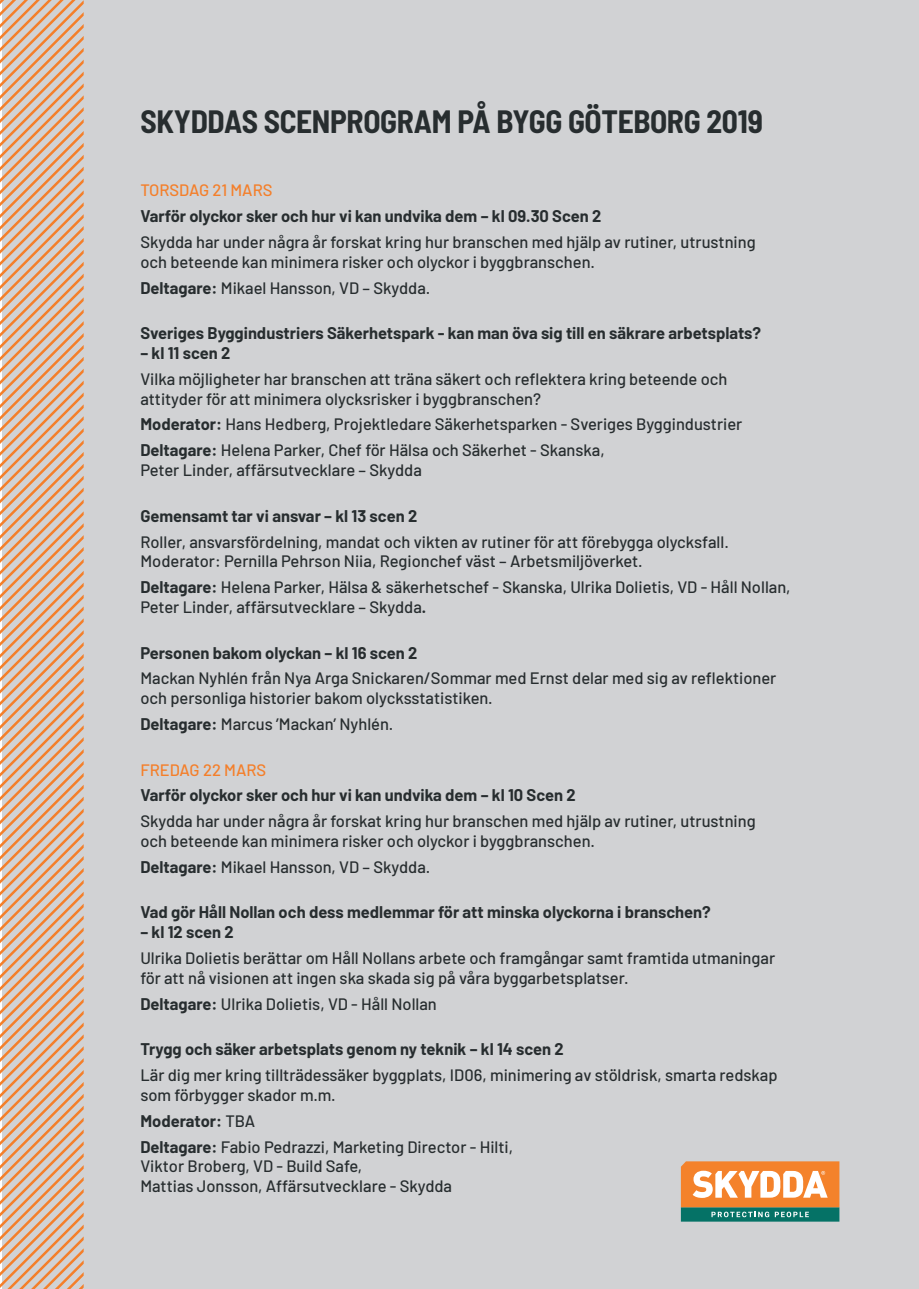
<style>
.page{position:relative;width:919px;height:1289px;background:#fff}
.page>*{position:absolute;margin:0;border:0;box-sizing:border-box;transform-origin:0 0}
.Huvudrubrik_HELVERSA{font:700 semi-condensed 31.5px "Barlow";letter-spacing:-.015em;color:#272d2f}
.Ingress{font:500 16.5px/19.8px "Barlow";color:#272d2f}
.Ingress-2{font:700 16.5px "Barlow";color:#272d2f}
.Ingress-3{font:500 16.5px "Barlow";color:#f47f2a}
.s1{font-weight:700}
.s2{font-weight:500}
</style>
<div class="page">
<div style="left:2px;top:0;width:916px;height:1288px;background:#d1d2d4"></div>
<svg style="left:0;top:0;width:84px;height:1288px"></svg>
<svg style="left:680px;top:1161px;width:159px;height:60px;background:#c59e6c"></svg>
<p class="Huvudrubrik_HELVERSA" style="left:140px;top:99px;width:624px">SKYDDAS SCENPROGRAM PÅ BYGG GÖTEBORG 2019</p>
<p class="Ingress-3" style="left:140px;top:178px;width:134px">TORSDAG 21 MARS</p>
<p class="Ingress-2" style="left:140px;top:204px;width:462px">Varför olyckor sker och hur vi kan undvika dem – kl 09.30 Scen 2</p>
<p class="Ingress" style="left:140px;top:231px;width:616px">Skydda har under några år forskat kring hur branschen med hjälp av rutiner, utrustning och beteende kan minimera risker och olyckor i byggbranschen.</p>
<p class="Ingress" style="left:140px;top:276px;width:291px"><span class="s1">Deltagare:</span> Mikael Hansson, VD – Skydda.</p>
<p class="Ingress-2" style="left:140px;top:321px;width:622px">Sveriges Byggindustriers Säkerhetspark - kan man öva sig till en säkrare arbetsplats?</p>
<p class="Ingress-2" style="left:140px;top:341px;width:91px">– kl 11 scen 2</p>
<p class="Ingress" style="left:140px;top:367px;width:588px">Vilka möjligheter har branschen att träna säkert och reflektera kring beteende och attityder för att minimera olycksrisker i byggbranschen?</p>
<p class="Ingress" style="left:140px;top:413px;width:603px"><span class="s1">Moderator:</span> Hans Hedberg, Projektledare Säkerhetsparken - Sveriges Byggindustrier</p>
<p class="Ingress" style="left:140px;top:439px;width:466px"><span class="s1">Deltagare:</span> Helena Parker, Chef för Hälsa och Säkerhet - Skanska,<br>Peter Linder, affärsutvecklare – Skydda</p>
<p class="Ingress-2" style="left:140px;top:503px;width:278px">Gemensamt tar vi ansvar – kl 13 scen 2</p>
<p class="Ingress" style="left:140px;top:530px;width:590px">Roller, ansvarsfördelning, mandat och vikten av rutiner för att förebygga olycksfall.<br>Moderator: Pernilla Pehrson Niia, Regionchef väst – Arbetsmiljöverket.</p>
<p class="Ingress" style="left:140px;top:576px;width:651px"><span class="s1">Deltagare:</span> Helena Parker, Hälsa &amp; säkerhetschef - Skanska, Ulrika Dolietis, VD - Håll Nollan,<br>Peter Linder, affärsutvecklare – Skydda<span class="s1">.</span></p>
<p class="Ingress-2" style="left:140px;top:640px;width:278px">Personen bakom olyckan – kl 16 scen 2</p>
<p class="Ingress" style="left:140px;top:667px;width:637px">Mackan Nyhlén från Nya Arga Snickaren/Sommar med Ernst delar med sig av reflektioner och personliga historier bakom olycksstatistiken.</p>
<p class="Ingress" style="left:140px;top:712px;width:254px"><span class="s1">Deltagare:</span> Marcus ’Mackan’ Nyhlén.</p>
<p class="Ingress-3" style="left:140px;top:757px;width:127px">FREDAG 22 MARS</p>
<p class="Ingress-2" style="left:140px;top:783px;width:437px">Varför olyckor sker och hur vi kan undvika dem – kl 10 Scen 2</p>
<p class="Ingress" style="left:140px;top:810px;width:616px">Skydda har under några år forskat kring hur branschen med hjälp av rutiner, utrustning och beteende kan minimera risker och olyckor i byggbranschen.</p>
<p class="Ingress" style="left:140px;top:855px;width:291px"><span class="s1">Deltagare:</span> Mikael Hansson, VD – Skydda.</p>
<p class="Ingress-2" style="left:140px;top:900px;width:572px">Vad gör Håll Nollan och dess medlemmar för att minska olyckorna i branschen?</p>
<p class="Ingress-2" style="left:140px;top:920px;width:95px">– kl 12 scen 2</p>
<p class="Ingress" style="left:140px;top:946px;width:636px">Ulrika Dolietis berättar om Håll Nollans arbete och framgångar samt framtida utmaningar för att nå visionen att ingen ska skada sig på våra byggarbetsplatser.</p>
<p class="Ingress" style="left:140px;top:992px;width:298px"><span class="s1">Deltagare:</span> Ulrika Dolietis, VD - Håll Nollan</p>
<p class="Ingress-2" style="left:140px;top:1037px;width:425px">Trygg och säker arbetsplats genom ny teknik – kl 14 scen 2</p>
<p class="Ingress" style="left:140px;top:1063px;width:638px">Lär dig mer kring tillträdessäker byggplats, ID06, minimering av stöldrisk, smarta redskap som förbygger skador m.m.</p>
<p class="Ingress-2" style="left:140px;top:1108px;width:116px">Moderator: <span class="s2">TBA</span></p>
<p class="Ingress" style="left:140px;top:1135px;width:374px"><span class="s1">Deltagare:</span> Fabio Pedrazzi, Marketing Director - Hilti,<br>Viktor Broberg, VD - Build Safe,<br>Mattias Jonsson, Affärsutvecklare - Skydda</p>
</div>
